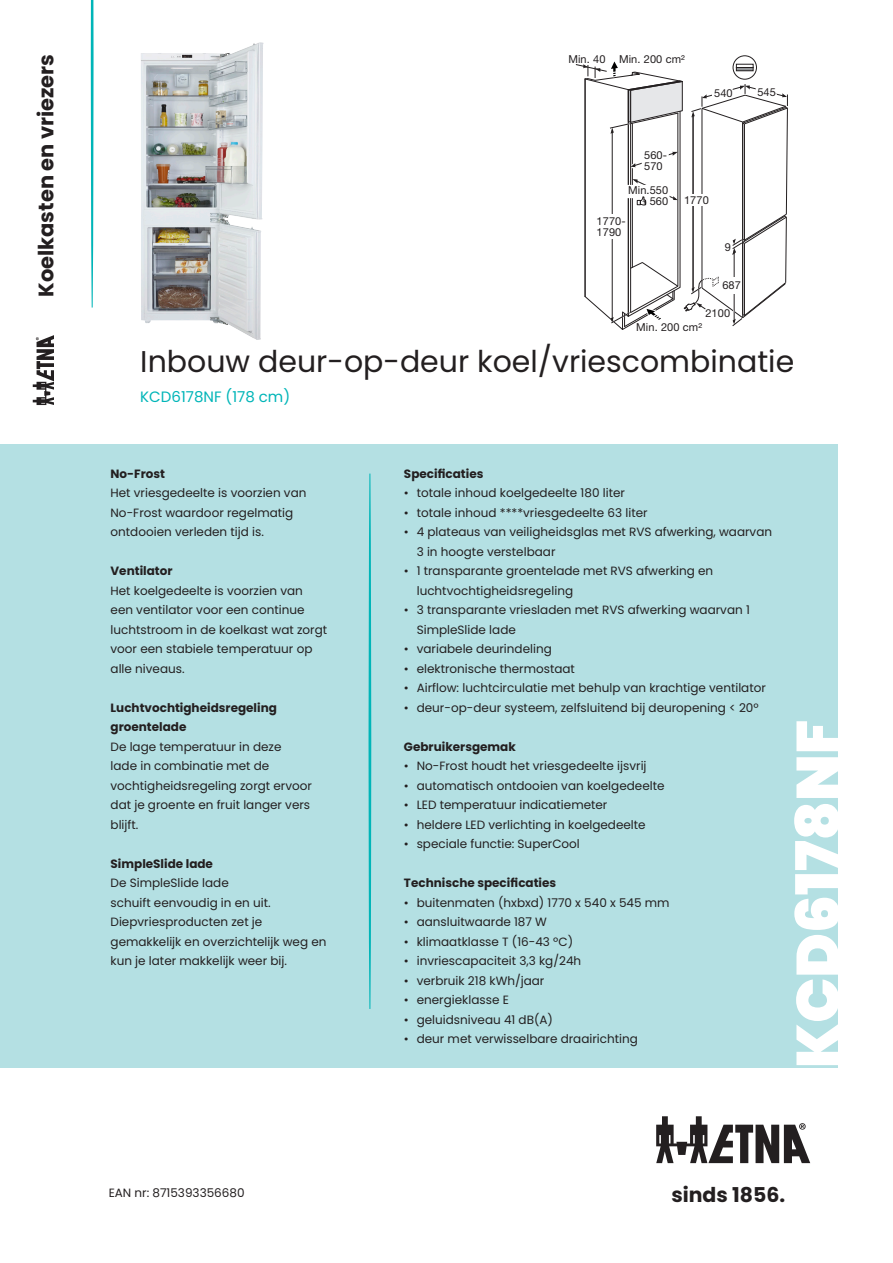
<style>
.page{position:relative;width:893px;height:1263px;background:#fff}
.page>*{position:absolute;margin:0;border:0;box-sizing:border-box;transform-origin:0 0}
.EAN_NR_nieuwe_basis{font:900 60px "Poppins";color:#fff}
.Commerciële_naam{font:30px "Poppins";color:#231f20}
.t1{font:700 21px "Poppins";color:#231f20}
.t2{font:700 20.4px "Poppins";color:#231f20}
.Typenummer___afmetin{font:15px "Poppins";color:#00b5b8}
.USP_8_pt{font:12px/19.5px "Poppins";color:#231f20}
.Producttekst_tussenk{font:700 12px/19.5px "Poppins";color:#231f20}
.Producttekst_bullet{font:12px "Poppins";color:#231f20}
.t3{font:10.95px/10.9px "Helvetica Neue LT Std";letter-spacing:.01em;color:#231f20}
</style>
<div class="page">
<div style="left:0;top:444px;width:838px;height:623px;background:#b4e0e3"></div>
<svg style="left:91px;top:0;width:3px;height:308px"></svg>
<svg style="left:33px;top:335px;width:21px;height:70px"></svg>
<svg style="left:656px;top:1116px;width:154px;height:47px"></svg>
<svg style="left:369px;top:474px;width:2px;height:535px"></svg>
<div style="left:733px;top:56px;width:24px;height:23px;border:1px solid #231f20;border-radius:50%"></div>
<svg style="left:575px;top:57px;width:213px;height:273px"></svg>
<img style="left:141px;top:42px;width:120px;height:298px">
<h3 class="t1" style="left:34px;top:297px;width:245px;rotate:-90deg">Koelkasten en vriezers</h3>
<p class="t3" style="left:568px;top:54px;width:39px">Min. 40</p>
<p class="t3" style="left:619px;top:54px;width:67px">Min. 200 cm²</p>
<p class="t3" style="left:714px;top:87px;width:20px">540</p>
<p class="t3" style="left:757px;top:87px;width:20px">545</p>
<p class="t3" style="left:644px;top:149px;width:24px">560-<br>570</p>
<p class="t3" style="left:628px;top:185px;width:42px;text-align:right">Min.550<br>560</p>
<p class="t3" style="left:684px;top:194px;width:26px">1770</p>
<p class="t3" style="left:597px;top:215px;width:31px">1770-<br>1790</p>
<p class="t3" style="left:725px;top:242px;width:8px">9</p>
<p class="t3" style="left:722px;top:279px;width:20px">687</p>
<p class="t3" style="left:705px;top:308px;width:26px">2100</p>
<p class="t3" style="left:636px;top:321px;width:67px">Min. 200 cm²</p>
<p class="Commerciële_naam" style="left:140px;top:344px;width:655px">Inbouw deur-op-deur koel/vriescombinatie</p>
<p class="Typenummer___afmetin" style="left:140px;top:388px;width:151px">KCD6178NF (178 cm)</p>
<p class="Producttekst_tussenk" style="left:111px;top:464px;width:56px">No-Frost</p>
<p class="USP_8_pt" style="left:111px;top:483px;width:197px">Het vriesgedeelte is voorzien van<br>No-Frost waardoor regelmatig ontdooien verleden tijd is.</p>
<p class="Producttekst_tussenk" style="left:111px;top:561px;width:63px">Ventilator</p>
<p class="USP_8_pt" style="left:111px;top:581px;width:218px">Het koelgedeelte is voorzien van een ventilator voor een continue luchtstroom in de koelkast wat zorgt voor een stabiele temperatuur op alle niveaus.</p>
<p class="Producttekst_tussenk" style="left:111px;top:698px;width:168px">Luchtvochtigheidsregeling groentelade</p>
<p class="USP_8_pt" style="left:111px;top:737px;width:203px">De lage temperatuur in deze<br>lade in combinatie met de vochtigheidsregeling zorgt ervoor dat je groente en fruit langer vers blijft.</p>
<p class="Producttekst_tussenk" style="left:111px;top:854px;width:104px">SimpleSlide lade</p>
<p class="USP_8_pt" style="left:111px;top:873px;width:217px">De SimpleSlide lade<br>schuift eenvoudig in en uit.<br>Diepvriesproducten zet je gemakkelijk en overzichtelijk weg en kun je later makkelijk weer bij.</p>
<p class="Producttekst_bullet" style="left:109px;top:1186px;width:137px">EAN nr: 8715393356680</p>
<p class="Producttekst_tussenk" style="left:404px;top:464px;width:81px">Specificaties</p>
<p class="USP_8_pt" style="left:404px;top:483px;width:222px">• totale inhoud koelgedeelte 180 liter</p>
<p class="USP_8_pt" style="left:404px;top:503px;width:245px">• totale inhoud ****vriesgedeelte 63 liter</p>
<p class="USP_8_pt" style="left:417px;top:522px;width:357px;text-indent:-13px">• 4 plateaus van veiligheidsglas met RVS afwerking, waarvan<br>3 in hoogte verstelbaar</p>
<p class="USP_8_pt" style="left:417px;top:561px;width:298px;text-indent:-13px">• 1 transparante groentelade met RVS afwerking en luchtvochtigheidsregeling</p>
<p class="USP_8_pt" style="left:417px;top:600px;width:335px;text-indent:-13px">• 3 transparante vriesladen met RVS afwerking waarvan 1<br>SimpleSlide lade</p>
<p class="USP_8_pt" style="left:404px;top:639px;width:149px">• variabele deurindeling</p>
<p class="USP_8_pt" style="left:404px;top:659px;width:173px">• elektronische thermostaat</p>
<p class="USP_8_pt" style="left:404px;top:678px;width:363px">• Airflow: luchtcirculatie met behulp van krachtige ventilator</p>
<p class="USP_8_pt" style="left:404px;top:698px;width:356px">• deur-op-deur systeem, zelfsluitend bij deuropening &lt; 20º</p>
<p class="Producttekst_tussenk" style="left:404px;top:737px;width:113px">Gebruikersgemak</p>
<p class="USP_8_pt" style="left:404px;top:756px;width:244px">• No-Frost houdt het vriesgedeelte ijsvrij</p>
<p class="USP_8_pt" style="left:404px;top:776px;width:262px">• automatisch ontdooien van koelgedeelte</p>
<p class="USP_8_pt" style="left:404px;top:795px;width:205px">• LED temperatuur indicatiemeter</p>
<p class="USP_8_pt" style="left:404px;top:815px;width:243px">• heldere LED verlichting in koelgedeelte</p>
<p class="USP_8_pt" style="left:404px;top:834px;width:177px">• speciale functie: SuperCool</p>
<p class="Producttekst_tussenk" style="left:404px;top:873px;width:154px">Technische specificaties</p>
<p class="USP_8_pt" style="left:404px;top:893px;width:267px">• buitenmaten (hxbxd) 1770 x 540 x 545 mm</p>
<p class="USP_8_pt" style="left:404px;top:912px;width:145px">• aansluitwaarde 187 W</p>
<p class="USP_8_pt" style="left:404px;top:932px;width:171px">• klimaatklasse T (16-43 ºC)</p>
<p class="USP_8_pt" style="left:404px;top:951px;width:179px">• invriescapaciteit 3,3 kg/24h</p>
<p class="USP_8_pt" style="left:404px;top:971px;width:142px">• verbruik 218 kWh/jaar</p>
<p class="USP_8_pt" style="left:404px;top:990px;width:106px">• energieklasse E</p>
<p class="USP_8_pt" style="left:404px;top:1010px;width:151px">• geluidsniveau 41 dB(A)</p>
<p class="USP_8_pt" style="left:404px;top:1029px;width:236px">• deur met verwisselbare draairichting</p>
<p class="EAN_NR_nieuwe_basis" style="left:783px;top:1068px;width:350px;rotate:-90deg">KCD6178NF</p>
<h3 class="t2" style="left:671px;top:1183px;width:115px">sinds 1856.</h3>
</div>
